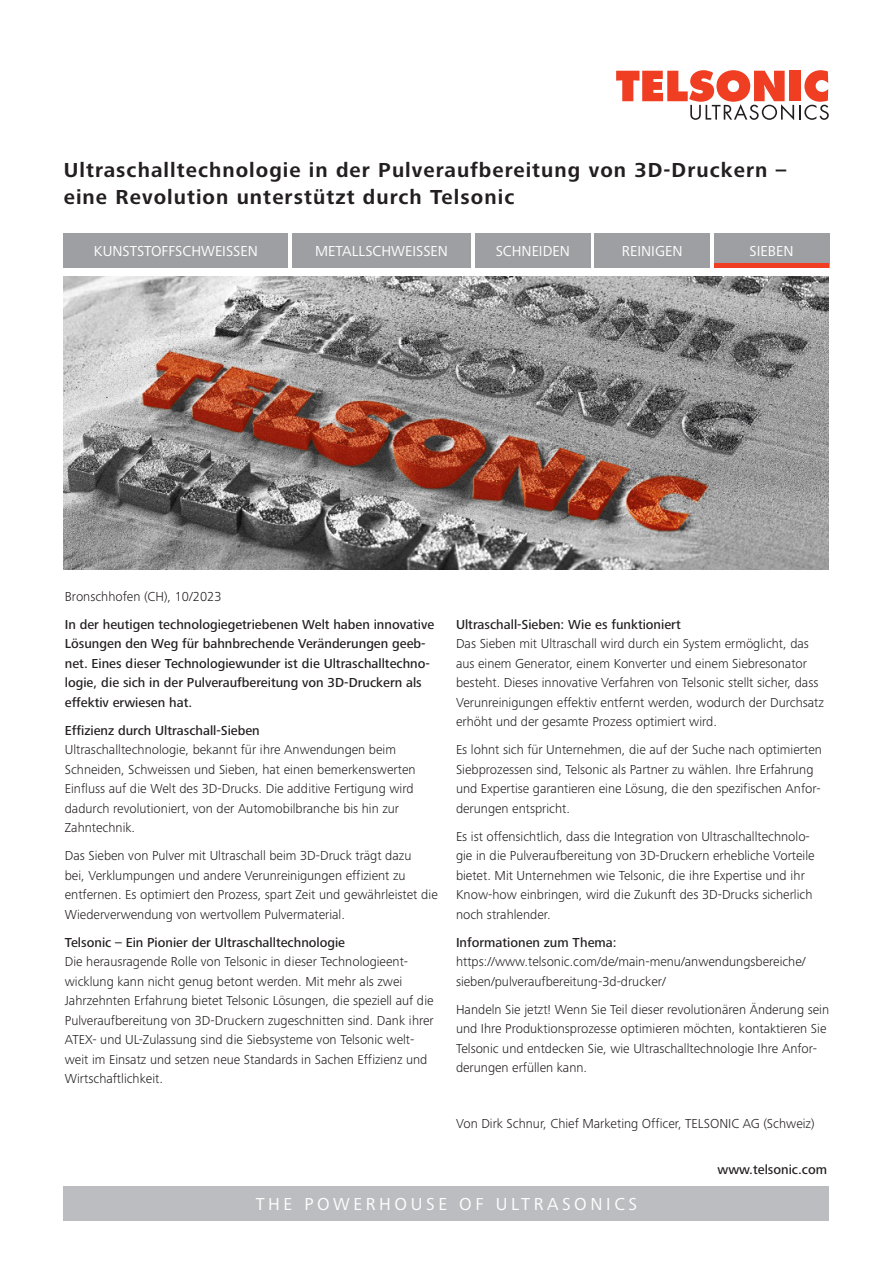
<style>
.page{position:relative;width:893px;height:1263px;background:#fff}
.page>*{position:absolute;margin:0;border:0;box-sizing:border-box;transform-origin:0 0}
.t1{font:700 21px/27px "Frutiger Next Pro";letter-spacing:.05em;color:#231f20}
.t2{font:18px "Frutiger Next Pro";letter-spacing:.2em;color:#fff}
.t3{font:15px "Frutiger Next Pro";color:#fff}
.t4{font:300 13.5px/19.5px "Frutiger Next Pro";color:#231f20}
.t5{font:500 13.5px/19.5px "Frutiger Next Pro";color:#231f20}
</style>
<div class="page">
<svg style="left:616px;top:70px;width:213px;height:50px"></svg>
<div style="left:64px;top:1186px;width:765px;height:34px;background:#bcbdc0"></div>
<div style="left:64px;top:234px;width:224px;height:34px;background:#9d9fa2"></div>
<div style="left:292px;top:234px;width:179px;height:34px;background:#9d9fa2"></div>
<div style="left:475px;top:234px;width:115px;height:34px;background:#9d9fa2"></div>
<div style="left:595px;top:234px;width:115px;height:34px;background:#9d9fa2"></div>
<div style="left:714px;top:234px;width:115px;height:34px;background:#9d9fa2"></div>
<hr style="left:714px;top:264px;width:115px;height:4px;background:#ef3e22">
<img style="left:64px;top:276px;width:765px;height:294px">
<h1 class="t1" style="left:64px;top:156px;width:724px">Ultraschalltechnologie in der Pulveraufbereitung von 3D-Druckern – eine Revolution unterstützt durch Telsonic</h1>
<p class="t3" style="left:94px;top:243px;width:166px">KUNSTSTOFFSCHWEISSEN</p>
<p class="t3" style="left:315px;top:243px;width:134px">METALLSCHWEISSEN</p>
<p class="t3" style="left:496px;top:243px;width:76px">SCHNEIDEN</p>
<p class="t3" style="left:622px;top:243px;width:62px">REINIGEN</p>
<p class="t3" style="left:750px;top:243px;width:45px">SIEBEN</p>
<p class="t4" style="left:65px;top:587px;width:158px">Bronschhofen (CH), 10/2023</p>
<p class="t5" style="left:65px;top:615px;width:371px">In der heutigen technologiegetriebenen Welt haben innovative Lösungen den Weg für bahnbrechende Veränderungen geeb&shy;net. Eines dieser Technologiewunder ist die Ultraschalltechno&shy;logie, die sich in der Pulveraufbereitung von 3D-Druckern als effektiv erwiesen hat.</p>
<p class="t5" style="left:65px;top:720px;width:196px">Effizienz durch Ultraschall-Sieben</p>
<p class="t4" style="left:65px;top:740px;width:352px">Ultraschalltechnologie, bekannt für ihre Anwendungen beim Schneiden, Schweissen und Sieben, hat einen bemerkenswerten Einfluss auf die Welt des 3D-Drucks. Die additive Fertigung wird dadurch revolutioniert, von der Automobilbranche bis hin zur Zahntechnik.</p>
<p class="t4" style="left:65px;top:846px;width:374px">Das Sieben von Pulver mit Ultraschall beim 3D-Druck trägt dazu<br>bei, Verklumpungen und andere Verunreinigungen effizient zu entfernen. Es optimiert den Prozess, spart Zeit und gewährleistet die Wiederverwendung von wertvollem Pulvermaterial.</p>
<p class="t5" style="left:65px;top:932px;width:282px">Telsonic – Ein Pionier der Ultraschalltechnologie</p>
<p class="t4" style="left:65px;top:952px;width:370px">Die herausragende Rolle von Telsonic in dieser Technologieent&shy;wicklung kann nicht genug betont werden. Mit mehr als zwei Jahrzehnten Erfahrung bietet Telsonic Lösungen, die speziell auf die Pulveraufbereitung von 3D-Druckern zugeschnitten sind. Dank ihrer ATEX- und UL-Zulassung sind die Siebsysteme von Telsonic welt&shy;weit im Einsatz und setzen neue Standards in Sachen Effizienz und Wirtschaftlichkeit.</p>
<p class="t5" style="left:456px;top:614px;width:226px">Ultraschall-Sieben: Wie es funktioniert</p>
<p class="t4" style="left:456px;top:634px;width:369px">Das Sieben mit Ultraschall wird durch ein System ermöglicht, das aus einem Generator, einem Konverter und einem Siebresonator besteht. Dieses innovative Verfahren von Telsonic stellt sicher, dass Verunreinigungen effektiv entfernt werden, wodurch der Durchsatz erhöht und der gesamte Prozess optimiert wird.</p>
<p class="t4" style="left:456px;top:740px;width:367px">Es lohnt sich für Unternehmen, die auf der Suche nach optimierten Siebprozessen sind, Telsonic als Partner zu wählen. Ihre Erfahrung und Expertise garantieren eine Lösung, die den spezifischen Anfor&shy;derungen entspricht.</p>
<p class="t4" style="left:456px;top:826px;width:360px">Es ist offensichtlich, dass die Integration von Ultraschalltechnolo&shy;gie in die Pulveraufbereitung von 3D-Druckern erhebliche Vorteile bietet. Mit Unternehmen wie Telsonic, die ihre Expertise und ihr Know-how einbringen, wird die Zukunft des 3D-Drucks sicherlich noch strahlender.</p>
<p class="t5" style="left:456px;top:932px;width:162px">Informationen zum Thema:</p>
<p class="t4" style="left:456px;top:952px;width:351px">https://www.telsonic.com/de/main-menu/anwendungsbereiche/ sieben/pulveraufbereitung-3d-drucker/</p>
<p class="t4" style="left:456px;top:999px;width:375px">Handeln Sie jetzt! Wenn Sie Teil dieser revolutionären Änderung sein und Ihre Produktionsprozesse optimieren möchten, kontaktieren Sie Telsonic und entdecken Sie, wie Ultraschalltechnologie Ihre Anfor&shy;derungen erfüllen kann.</p>
<p class="t4" style="left:456px;top:1114px;width:360px">Von Dirk Schnur, Chief Marketing Officer, TELSONIC AG (Schweiz)</p>
<p class="t5" style="left:717px;top:1159px;width:111px">www.telsonic.com</p>
<h2 class="t2" style="left:256px;top:1194px;width:383px">THE POWERHOUSE OF ULTRASONICS</h2>
</div>
